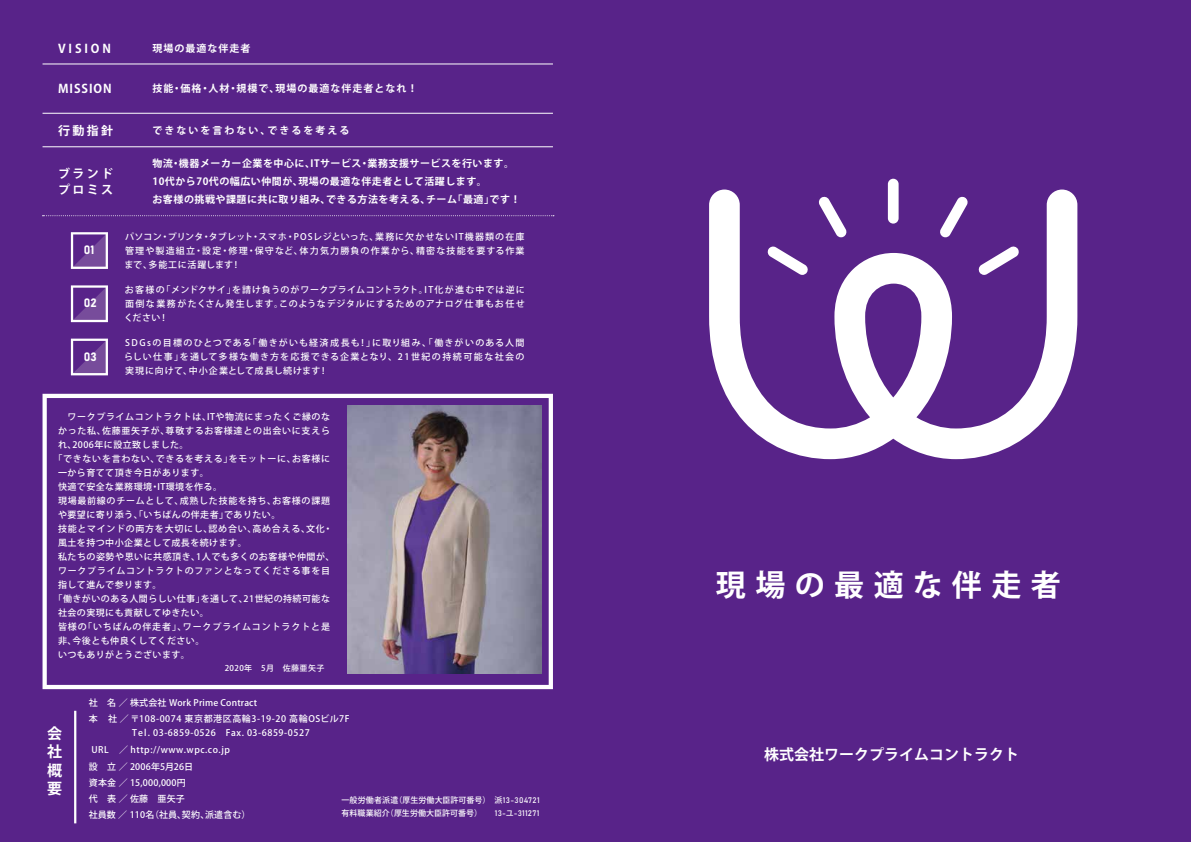
<style>
.page{position:relative;width:1191px;height:842px;background:#582389}
.page>*{position:absolute;margin:0;border:0;box-sizing:border-box;transform-origin:0 0}
.t1{font:700 30px "Koz Go Pro";letter-spacing:.315em;color:#fff}
.t2{font:700 15px "Koz Go Pr 6 N";color:#fff}
.t3{font:700 15px/18.6px "Koz Go Pro";color:#fff;text-align:justify}
.t4{font:700 12px/16px "Koz Go Pro";letter-spacing:.2em;color:#fff}
.t5{font:700 12px "Koz Go Pro";letter-spacing:.08em;color:#fff}
.t6{font:12px "Bahnschrift";color:#fff}
.t7{font:700 10px/18px "Koz Go Pro";letter-spacing:.05em;color:#fff}
.t8{font:700 10px "Koz Go Pro";letter-spacing:.1em;color:#fff}
.t9{font:700 10px "Koz Go Pro";letter-spacing:.2em;color:#fff}
.t10{font:500 9px/14px "Koz Go Pro";letter-spacing:.06em;color:#fff;text-align:justify}
.t11{font:500 9px "Koz Go Pro";letter-spacing:.08em;color:#fff}
.t12{font:500 9px/16px "Koz Go Pro";letter-spacing:.04em;color:#fff}
.t13{font:500 9px/16px "Koz Go Pro";letter-spacing:.02em;color:#fff}
.t14{font:500 9px "Koz Go Pro";letter-spacing:.095em;color:#fff}
.t15{font:500 8px/13px "Koz Go Pr 6 N";letter-spacing:.01em;color:#fff}
.t16{font:500 8px "Koz Go Pro";letter-spacing:.05em;color:#fff}
.s1{font-family:"Bahnschrift";font-weight:400}
</style>
<div class="page">
<hr style="left:43px;top:64px;width:510px;height:1px;background:#fff">
<hr style="left:43px;top:113px;width:510px;height:1px;background:#fff">
<hr style="left:43px;top:146px;width:510px;height:1px;background:#fff">
<svg style="left:43px;top:215px;width:511px;height:1px"></svg>
<svg style="left:43px;top:394px;width:510px;height:295px"></svg>
<hr style="left:74px;top:711px;width:2px;height:112px;background:#fff">
<svg style="left:709px;top:190px;width:368px;height:269px"></svg>
<div style="left:888px;top:179px;width:10px;height:45px;background:#fff;border-radius:5px"></div>
<svg style="left:818px;top:196px;width:29px;height:41px"></svg>
<svg style="left:767px;top:246px;width:41px;height:29px"></svg>
<svg style="left:939px;top:196px;width:29px;height:41px"></svg>
<svg style="left:978px;top:246px;width:41px;height:29px"></svg>
<svg style="left:71px;top:232px;width:37px;height:37px"></svg>
<svg style="left:71px;top:285px;width:37px;height:37px"></svg>
<svg style="left:71px;top:339px;width:37px;height:36px"></svg>
<img style="left:347px;top:405px;width:195px;height:268px">
<h3 class="t4" style="left:58px;top:41px;width:54px">VISION</h3>
<p class="t8" style="left:152px;top:42px;width:99px">現場の最適な伴走者</p>
<h3 class="t5" style="left:58px;top:80px;width:55px">MISSION</h3>
<p class="t8" style="left:152px;top:82px;width:267px">技能・価格・人材・規模で、現場の最適な伴走者となれ！</p>
<h3 class="t4" style="left:58px;top:123px;width:57px">行動指針</h3>
<p class="t9" style="left:152px;top:124px;width:198px">できないを言わない、できるを考える</p>
<h3 class="t4" style="left:58px;top:166px;width:57px">ブランドプロミス</h3>
<h3 class="t6" style="left:84px;top:242px;width:12px">01</h3>
<h3 class="t6" style="left:84px;top:295px;width:14px">02</h3>
<h3 class="t6" style="left:84px;top:349px;width:14px">03</h3>
<p class="t7" style="left:152px;top:155px;width:369px">物流・機器メーカー企業を中心に、ITサービス・業務支援サービスを行います。<br>10代から70代の幅広い仲間が、現場の最適な伴走者として活躍します。<br>お客様の挑戦や課題に共に取り組み、できる方法を考える、チーム「最適」です！</p>
<p class="t10" style="left:124px;top:230px;width:401px">パソコン・プリンタ・タブレット・スマホ・POSレジといった、業務に欠かせないIT機器類の在庫管理や製造組立・設定・修理・保守など、体力気力勝負の作業から、精密な技能を要する作業まで、多能工に活躍します！</p>
<p class="t10" style="left:124px;top:283px;width:402px">お客様の「メンドクサイ」を請け負うのがワークプライムコントラクト。IT化が進む中では逆に面倒な業務がたくさん発生します。このようなデジタルにするためのアナログ仕事もお任せください！</p>
<p class="t10" style="left:124px;top:337px;width:402px">SDGsの目標のひとつである「働きがいも経済成長も！」に取り組み、「働きがいのある人間らしい仕事」を通して多様な働き方を応援できる企業となり、 21世紀の持続可能な社会の実現に向けて、中小企業として成長し続けます！</p>
<p class="t10" style="left:58px;top:410px;width:274px">　ワークプライムコントラクトは、ITや物流にまったくご縁のな</p>
<p class="t11" style="left:58px;top:425px;width:273px">かった私、佐藤亜矢子が、尊敬するお客様達との出会いに支えら</p>
<p class="t10" style="left:58px;top:438px;width:132px">れ、2006年に設立致しました。</p>
<p class="t10" style="left:54px;top:452px;width:278px">「できないを言わない、できるを考える」をモットーに、お客様に</p>
<p class="t10" style="left:58px;top:466px;width:152px">一から育てて頂き今日があります。</p>
<p class="t10" style="left:58px;top:480px;width:165px">快適で安全な業務環境・IT環境を作る。</p>
<p class="t11" style="left:58px;top:495px;width:273px">現場最前線のチームとして、成熟した技能を持ち、お客様の課題</p>
<p class="t10" style="left:58px;top:508px;width:224px">や要望に寄り添う、「いちばんの伴走者」でありたい。</p>
<p class="t10" style="left:58px;top:522px;width:276px">技能とマインドの両方を大切にし、認め合い、高め合える、文化・</p>
<p class="t10" style="left:58px;top:536px;width:190px">風土を持つ中小企業として成長を続けます。</p>
<p class="t10" style="left:58px;top:550px;width:278px">私たちの姿勢や思いに共感頂き、1人でも多くのお客様や仲間が、</p>
<p class="t11" style="left:58px;top:565px;width:273px">ワークプライムコントラクトのファンとなってくださる事を目</p>
<p class="t10" style="left:58px;top:578px;width:105px">指して進んで参ります。</p>
<p class="t10" style="left:54px;top:592px;width:278px">「働きがいのある人間らしい仕事」を通して、21世紀の持続可能な</p>
<p class="t10" style="left:58px;top:606px;width:152px">社会の実現にも貢献してゆきたい。</p>
<p class="t14" style="left:58px;top:621px;width:273px">皆様の「いちばんの伴走者」、ワークプライムコントラクトと是</p>
<p class="t10" style="left:58px;top:634px;width:148px">非、今後とも仲良くしてください。</p>
<p class="t10" style="left:58px;top:648px;width:133px">いつもありがとうございます。</p>
<p class="t16" style="left:225px;top:663px;width:101px">2020年　5月　佐藤亜矢子</p>
<p class="t12" style="left:89px;top:695px;width:262px">社　名 ／ 株式会社 Work Prime Contract<br>本　社 ／ 〒108-0074 東京都港区高輪3-19-20 高輪OSビル7F</p>
<p class="t10" style="left:89px;top:724px;width:222px;line-height:17px;text-align:left">　　　　 Tel. 03-6859-0526　Fax. 03-6859-0527<br>URL ／ http://www.wpc.co.jp<br>設　立 ／ 2006年5月26日</p>
<p class="t13" style="left:89px;top:775px;width:163px">資本金 ／ 15,000,000円<br>代　表 ／ 佐藤　亜矢子<br>社員数 ／ 110名（社員、契約、派遣含む）</p>
<h2 class="t3" style="left:47px;top:725px;width:16px">会社概要</h2>
<p class="t15" style="left:341px;top:794px;width:200px">一般労働者派遣（厚生労働大臣許可番号）　派<span class="s1">13-304721</span>有料職業紹介（厚生労働大臣許可番号）　 <span class="s1">13-</span>ユ<span class="s1">-311271</span></p>
<h1 class="t1" style="left:716px;top:566px;width:346px">現場の最適な伴走者</h1>
<h2 class="t2" style="left:764px;top:746px;width:256px">株式会社ワークプライムコントラクト</h2>
</div>
